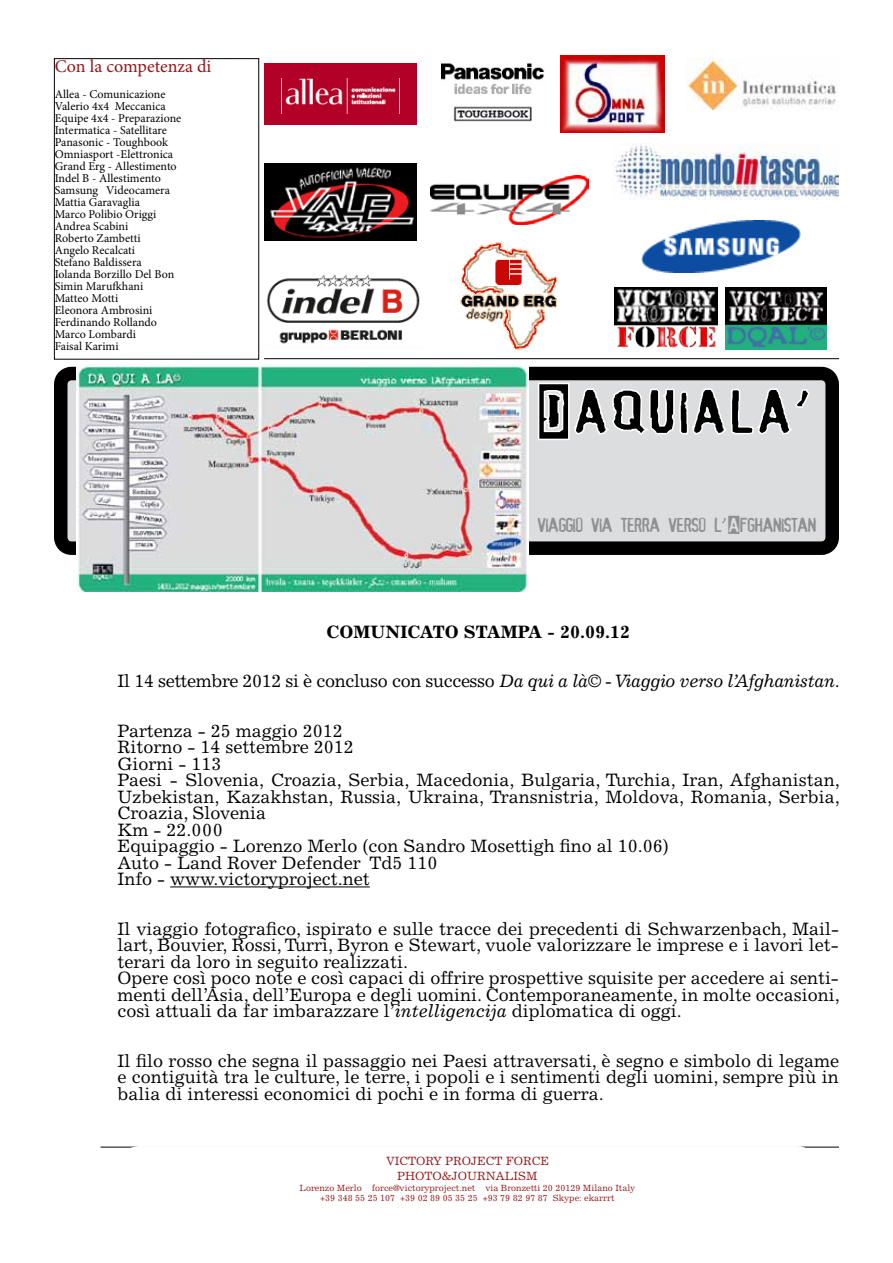
<style>
.page{position:relative;width:893px;height:1263px;background:#fff}
.page>*{position:absolute;margin:0;border:0;box-sizing:border-box;transform-origin:0 0}
.t1{font:58.5px "Alias";letter-spacing:.05em;color:#000}
.t2{font:19.5px "Alias";letter-spacing:-.05em;color:#8e9092}
.t3{font:18px/16.5px "Excelsior LT Std";color:#000}
.t4{font:18px "Excelsior LT Std";letter-spacing:-.02em;color:#000}
.t5{font:700 18px "Excelsior LT Std";color:#000}
.t6{font:18px "Minion Pro";color:#971417}
.t7{font:12px/12px "Minion Pro";color:#000}
.t8{font:12px/14.4px "Trajan Pro";color:#971417}
.t9{font:12px/14.4px "Excelsior LT Std";color:#971417}
.t10{font:9px/10.8px "Excelsior LT Std";color:#971417;text-align:center}
.t11{font:9px/10.8px "Trajan Pro";color:#971417}
.s1{font-style:italic}
</style>
<div class="page">
<div style="left:121px;top:1153px;width:694px;height:71px;border:1px solid #fff;border-radius:18px"></div>
<hr style="left:264px;top:358px;width:575px;height:1px;background:#000">
<img style="left:615px;top:288px;width:102px;height:60px">
<img style="left:725px;top:288px;width:101px;height:61px">
<img style="left:264px;top:164px;width:152px;height:76px">
<div style="left:54px;top:58px;width:205px;height:302px;border:1px solid #000"></div>
<img style="left:264px;top:63px;width:152px;height:61px">
<img style="left:441px;top:63px;width:103px;height:59px">
<img style="left:687px;top:58px;width:150px;height:53px">
<img style="left:561px;top:55px;width:104px;height:78px">
<img style="left:431px;top:176px;width:157px;height:49px">
<img style="left:614px;top:143px;width:225px;height:56px">
<img style="left:461px;top:242px;width:97px;height:107px">
<img style="left:266px;top:274px;width:154px;height:70px">
<img style="left:641px;top:220px;width:159px;height:53px">
<hr style="left:101px;top:1147px;width:738px;height:1px;background:#000">
<div style="left:121px;top:1146px;width:694px;height:72px;background:#fff;border-radius:18px"></div>
<div style="left:121px;top:1146px;width:694px;height:72px;border:1px solid #fff;border-radius:18px"></div>
<hr style="left:170px;top:886px;width:200px;height:1px;background:#000">
<div style="left:61px;top:373px;width:771px;height:175px;background:#dcddde;border-radius:11px"></div>
<svg style="left:538px;top:383px;width:272px;height:57px"></svg>
<div style="left:54px;top:367px;width:785px;height:188px;border:14px solid #000;border-radius:11px"></div>
<img style="left:76px;top:367px;width:453px;height:224px">
<p class="t6" style="left:55px;top:54px;width:158px">Con la competenza di</p>
<p class="t7" style="left:55px;top:88px;width:128px">Allea - Comunicazione<br>Valerio 4x4 Meccanica<br>Equipe 4x4 - Preparazione<br>Intermatica - Satellitare<br>Panasonic - Toughbook<br>Omniasport -Elettronica<br>Grand Erg - Allestimento<br>Indel B - Allestimento<br>Samsung Videocamera<br>Mattia Garavaglia<br>Marco Polibio Origgi<br>Andrea Scabini<br>Roberto Zambetti<br>Angelo Recalcati<br>Stefano Baldissera<br>Iolanda Borzillo Del Bon<br>Simin Marufkhani<br>Matteo Motti<br>Eleonora Ambrosini<br>Ferdinando Rollando<br>Marco Lombardi<br>Faisal Karimi</p>
<h1 class="t1" style="left:537px;top:378px;width:280px">Daquiala'</h1>
<p class="t2" style="left:537px;top:513px;width:281px">viaggio via terra verso l'Afghanistan</p>
<p class="t5" style="left:326px;top:621px;width:305px">COMUNICATO STAMPA - 20.09.12</p>
<p class="t4" style="left:118px;top:670px;width:724px">Il 14 settembre 2012 si è concluso con successo <span class="s1">Da qui a là© - Viaggio verso l’Afghanistan</span>.</p>
<p class="t3" style="left:118px;top:722px;width:724px">Partenza - 25 maggio 2012<br>Ritorno - 14 settembre 2012<br>Giorni - 113<br>Paesi - Slovenia, Croazia, Serbia, Macedonia, Bulgaria, Turchia, Iran, Afghanistan, Uzbekistan, Kazakhstan, Russia, Ukraina, Transnistria, Moldova, Romania, Serbia, Croazia, Slovenia<br>Km - 22.000<br>Equipaggio - Lorenzo Merlo (con Sandro Mosettigh fino al 10.06)<br>Auto - Land Rover Defender Td5 110<br>Info - www.victoryproject.net</p>
<p class="t3" style="left:118px;top:920px;width:724px">Il viaggio fotografico, ispirato e sulle tracce dei precedenti di Schwarzenbach, Mail&shy;lart, Bouvier, Rossi, Turri, Byron e Stewart, vuole valorizzare le imprese e i lavori let&shy;terari da loro in seguito realizzati.<br>Opere così poco note e così capaci di offrire prospettive squisite per accedere ai senti&shy;menti dell’Asia, dell’Europa e degli uomini. Contemporaneamente, in molte occasioni, così attuali da far imbarazzare l’<span class="s1">intelligencija</span> diplomatica di oggi.</p>
<p class="t3" style="left:118px;top:1052px;width:723px;text-align:justify">Il filo rosso che segna il passaggio nei Paesi attraversati, è segno e simbolo di legame e contiguità tra le culture, le terre, i popoli e i sentimenti degli uomini, sempre più in balia di interessi economici di pochi e in forma di guerra.</p>
<p class="t9" style="left:397px;top:1154px;width:154px;text-indent:-11px">VICTORY PROJECT FORCE photo</p>
<p class="t8" style="left:395px;top:1159px;width:158px;text-indent:-12px">VICTORY PROJECT FORCE photo</p>
<p class="t9" style="left:442px;top:1168px;width:97px">&amp;journalism</p>
<p class="t10" style="left:299px;top:1182px;width:337px">Lorenzo Merlo force@victoryproject.net via Bronzetti 20 20129 Milano Italy +39 348 55 25 107 +39 02 89 05 35 25 +93 79 82 97 87 Skype: ekarrrt</p>
<p class="t8" style="left:443px;top:1173px;width:97px">&amp;journali sm</p>
<p class="t11" style="left:259px;top:1187px;width:80px">Lorenzo Merlo</p>
<p class="t11" style="left:349px;top:1187px;width:136px">force@victoryproject.net</p>
<p class="t11" style="left:345px;top:1187px;width:332px;text-indent:150px">via Bronzetti 20 20129 Milano Italy +39 348 55 25 107 +39 02 89 05 35 25 S kype: ekarrrt</p>
</div>
